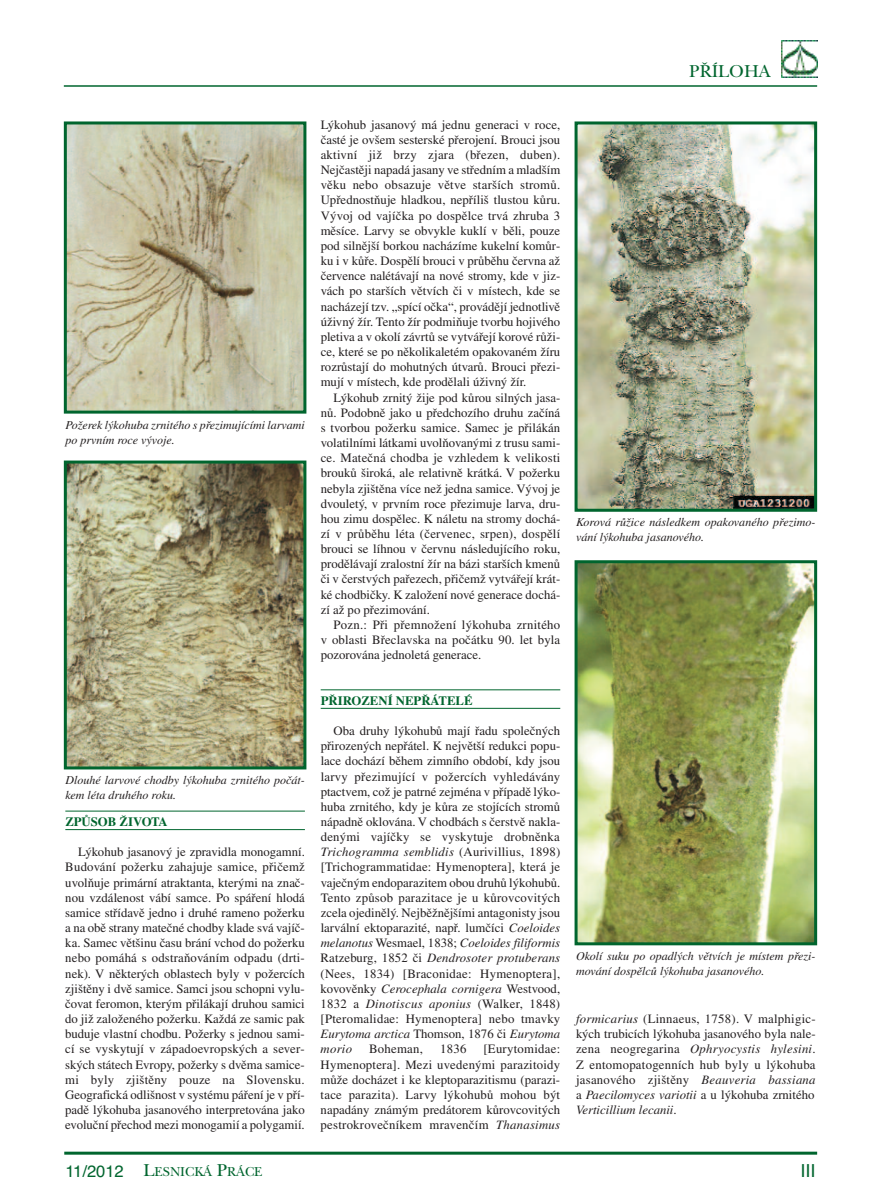
<style>
.page{position:relative;width:881px;height:1204px;background:#fff}
.page>*{position:absolute;margin:0;border:0;box-sizing:border-box;transform-origin:0 0}
.t1{font:18px "New Baskerville CE";color:#00652e}
.t2{font:18px "Helvetica";color:#00652e}
.t3{font:13.5px "New Baskerville CE";color:#00652e}
.t4{font:12.75px/15.1px "Times CE";color:#231f20;text-align:justify}
.t5{font:700 12.75px "Times CE";color:#00652e}
.t6{font:12.75px "Times CE";letter-spacing:.02em;color:#231f20}
.t7{font:italic 12px/15px "Times CE";color:#231f20}
.s1{font-style:italic}
.s2{font-family:"Helvetica";font-size:16.5px}
.s3{font-size:18px}
</style>
<div class="page">
<img style="left:781px;top:40px;width:36px;height:38px">
<hr style="left:64px;top:85px;width:752px;height:2px;background:#00652e">
<hr style="left:64px;top:1151px;width:752px;height:3px;background:#00652e">
<hr style="left:65px;top:810px;width:240px;height:1px;background:#00652e">
<hr style="left:65px;top:829px;width:240px;height:1px;background:#00652e">
<hr style="left:320px;top:689px;width:240px;height:1px;background:#00652e">
<hr style="left:320px;top:708px;width:240px;height:1px;background:#00652e">
<img style="left:68px;top:464px;width:234px;height:301px">
<div style="left:64px;top:460px;width:242px;height:309px;border:3px solid #00652e"></div>
<img style="left:68px;top:125px;width:234px;height:284px">
<div style="left:64px;top:121px;width:242px;height:292px;border:3px solid #00652e"></div>
<img style="left:578px;top:564px;width:234px;height:377px">
<div style="left:574px;top:560px;width:242px;height:385px;border:3px solid #00652e"></div>
<img style="left:578px;top:125px;width:234px;height:382px">
<div style="left:574px;top:121px;width:242px;height:390px;border:3px solid #00652e"></div>
<h1 class="t1" style="left:689px;top:65px;width:83px">PŘÍLOHA</h1>
<p class="t7" style="left:65px;top:419px;width:241px">Požerek lýkohuba zrnitého s přezimujícími larvami po prvním roce vývoje.</p>
<p class="t7" style="left:65px;top:773px;width:241px">Dlouhé larvové chodby lýkohuba zrnitého počát&shy;kem léta druhého roku.</p>
<p class="t5" style="left:65px;top:817px;width:104px">ZPŮSOB ŽIVOTA</p>
<p class="t4" style="left:65px;top:845px;width:241px;text-indent:13px">Lýkohub jasanový je zpravidla monogamní.<br>Budování požerku zahajuje samice, přičemž uvolňuje primární atraktanta, kterými na znač&shy;nou vzdálenost vábí samce. Po spáření hlodá samice střídavě jedno i druhé rameno požerku a na obě strany matečné chodby klade svá vajíč&shy;ka. Samec většinu času brání vchod do požerku nebo pomáhá s odstraňováním odpadu (drti&shy;nek). V některých oblastech byly v požercích zjištěny i dvě samice. Samci jsou schopni vylu&shy;čovat feromon, kterým přilákají druhou samici do již založeného požerku. Každá ze samic pak buduje vlastní chodbu. Požerky s jednou sami&shy;cí se vyskytují v západoevropských a sever&shy;ských státech Evropy, požerky s dvěma samice&shy;mi byly zjištěny pouze na Slovensku.<br>Geografická odlišnost v systému páření je v pří&shy;padě lýkohuba jasanového interpretována jako evoluční přechod mezi monogamií a polygamií.</p>
<p class="t4" style="left:320px;top:118px;width:241px">Lýkohub jasanový má jednu generaci v roce, časté je ovšem sesterské přerojení. Brouci jsou aktivní již brzy zjara (březen, duben).<br>Nejčastěji napadá jasany ve středním a mladším věku nebo obsazuje větve starších stromů.<br>Upřednostňuje hladkou, nepříliš tlustou kůru.<br>Vývoj od vajíčka po dospělce trvá zhruba 3 měsíce. Larvy se obvykle kuklí v běli, pouze pod silnější borkou nacházíme kukelní komůr&shy;ku i v kůře. Dospělí brouci v průběhu června až července nalétávají na nové stromy, kde v jiz&shy;vách po starších větvích či v místech, kde se nacházejí tzv. „spící očka“, provádějí jednotlivě úživný žír. Tento žír podmiňuje tvorbu hojivého pletiva a v okolí závrtů se vytvářejí korové růži&shy;ce, které se po několikaletém opakovaném žíru rozrůstají do mohutných útvarů. Brouci přezi&shy;mují v místech, kde prodělali úživný žír.</p>
<p class="t4" style="left:320px;top:391px;width:241px;text-indent:13px">Lýkohub zrnitý žije pod kůrou silných jasa&shy;nů. Podobně jako u předchozího druhu začíná s tvorbou požerku samice. Samec je přilákán volatilními látkami uvolňovanými z trusu sami&shy;ce. Matečná chodba je vzhledem k velikosti brouků široká, ale relativně krátká. V požerku nebyla zjištěna více než jedna samice. Vývoj je dvouletý, v prvním roce přezimuje larva, dru&shy;hou zimu dospělec. K náletu na stromy dochá&shy;zí v průběhu léta (červenec, srpen), dospělí brouci se líhnou v červnu následujícího roku, prodělávají zralostní žír na bázi starších kmenů či v čerstvých pařezech, přičemž vytvářejí krát&shy;ké chodbičky. K založení nové generace dochá&shy;zí až po přezimování.</p>
<p class="t4" style="left:320px;top:618px;width:241px;text-indent:13px">Pozn.: Při přemnožení lýkohuba zrnitého v oblasti Břeclavska na počátku 90. let byla pozorována jednoletá generace.</p>
<p class="t5" style="left:320px;top:696px;width:153px">PŘIROZENÍ NEPŘÁTELÉ</p>
<p class="t4" style="left:320px;top:724px;width:241px;text-indent:13px">Oba druhy lýkohubů mají řadu společných přirozených nepřátel. K největší redukci popu&shy;lace dochází během zimního období, kdy jsou larvy přezimující v požercích vyhledávány ptactvem, což je patrné zejména v případě lýko&shy;huba zrnitého, kdy je kůra ze stojících stromů nápadně oklována. V chodbách s čerstvě nakla&shy;denými vajíčky se vyskytuje drobněnka <span class="s1">Trichogramma semblidis</span> (Aurivillius, 1898) [Trichogrammatidae: Hymenoptera], která je vaječným endoparazitem obou druhů lýkohubů.<br>Tento způsob parazitace je u kůrovcovitých zcela ojedinělý. Nejběžnějšími antagonisty jsou larvální ektoparazité, např. lumčíci <span class="s1">Coeloides melanotus</span> Wesmael, 1838; <span class="s1">Coeloides filiformis </span>Ratzeburg, 1852 či <span class="s1">Dendrosoter protuberans </span>(Nees, 1834) [Braconidae: Hymenoptera], kovověnky <span class="s1">Cerocephala cornigera</span> Westvood, 1832 a <span class="s1">Dinotiscus aponius</span> (Walker, 1848) [Pteromalidae: Hymenoptera] nebo tmavky <span class="s1">Eurytoma arctica</span> Thomson, 1876 či <span class="s1">Eurytoma morio</span></p>
<p class="t6" style="left:369px;top:1044px;width:55px">Boheman,</p>
<p class="t4" style="left:440px;top:1042px;width:28px">1836</p>
<p class="t4" style="left:320px;top:1042px;width:241px;text-indent:163px">[Eurytomidae:<br>Hymenoptera]. Mezi uvedenými parazitoidy může docházet i ke kleptoparazitismu (parazi&shy;tace parazita). Larvy lýkohubů mohou být napadány známým predátorem kůrovcovitých pestrokrovečníkem mravenčím <span class="s1">Thanasimus</span></p>
<p class="t7" style="left:576px;top:515px;width:241px">Korová růžice následkem opakovaného přezimo&shy;vání lýkohuba jasanového.</p>
<p class="t7" style="left:576px;top:949px;width:241px">Okolí suku po opadlých větvích je místem přezi&shy;mování dospělců lýkohuba jasanového.</p>
<p class="t4" style="left:576px;top:1012px;width:241px"><span class="s1">formicarius</span> (Linnaeus, 1758). V malphigic&shy;kých trubicích lýkohuba jasanového byla nale&shy;zena neogregarina <span class="s1">Ophryocystis hylesini</span>.<br>Z entomopatogenních hub byly u lýkohuba jasanového zjištěny <span class="s1">Beauveria bassiana </span>a <span class="s1">Paecilomyces variotii</span> a u lýkohuba zrnitého <span class="s1">Verticillium lecanii</span>.</p>
<p class="t3" style="left:65px;top:1166px;width:199px"><span class="s2">11/2012</span> <span class="s3">L</span>ESNICKÁ <span class="s3">P</span>RÁCE</p>
<h1 class="t2" style="left:800px;top:1159px;width:17px">III</h1>
</div>
